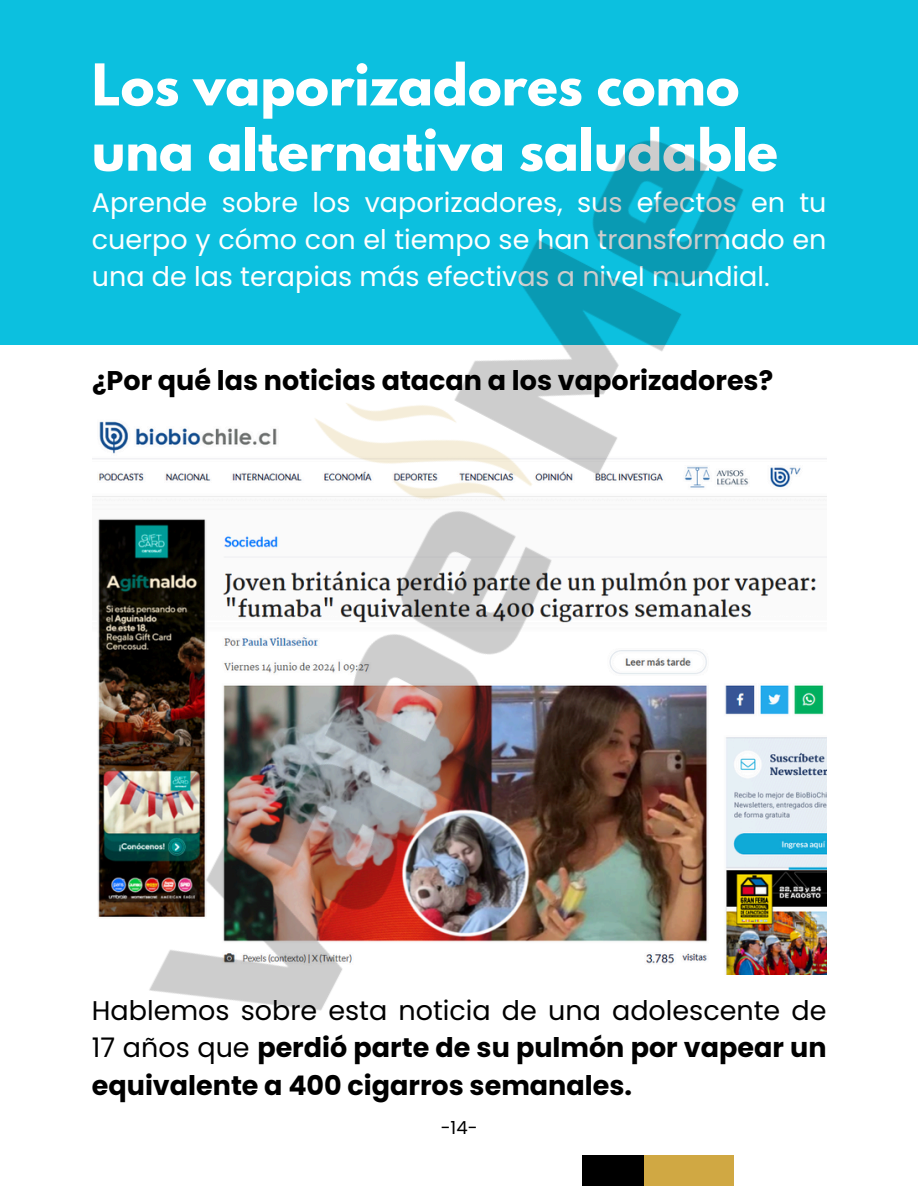
<style>
.page{position:relative;width:918px;height:1186px;background:#fff}
.page>*{position:absolute;margin:0;border:0;box-sizing:border-box;transform-origin:0 0}
.t1{font:700 51px/65.2px "League Spartan";color:#fff}
.t2{font:700 27px/37.2px "Poppins";color:#000;text-align:justify}
.t3{font:27px/37.2px "Poppins";color:#fff;text-align:justify}
.t4{font:18px "Poppins";color:#000}
.s1{font-weight:400}
</style>
<div class="page">
<img style="left:0;top:0;width:918px;height:1186px">
<h1 class="t1" style="left:92px;top:59px;width:688px">Los vaporizadores como una alternativa saludable</h1>
<h3 class="t3" style="left:92px;top:184px;width:736px">Aprende sobre los vaporizadores, sus efectos en tu cuerpo y cómo con el tiempo se han transformado en una de las terapias más efectivas a nivel mundial.</h3>
<p class="t2" style="left:92px;top:362px;width:683px">¿Por qué las noticias atacan a los vaporizadores?</p>
<h3 class="t2" style="left:92px;top:992px;width:736px"><span class="s1">Hablemos sobre esta noticia de una adolescente de 17 años que</span> perdió parte de su pulmón por vapear un equivalente a 400 cigarros semanales.</h3>
<h2 class="t4" style="left:441px;top:1115px;width:38px">-14-</h2>
</div>
